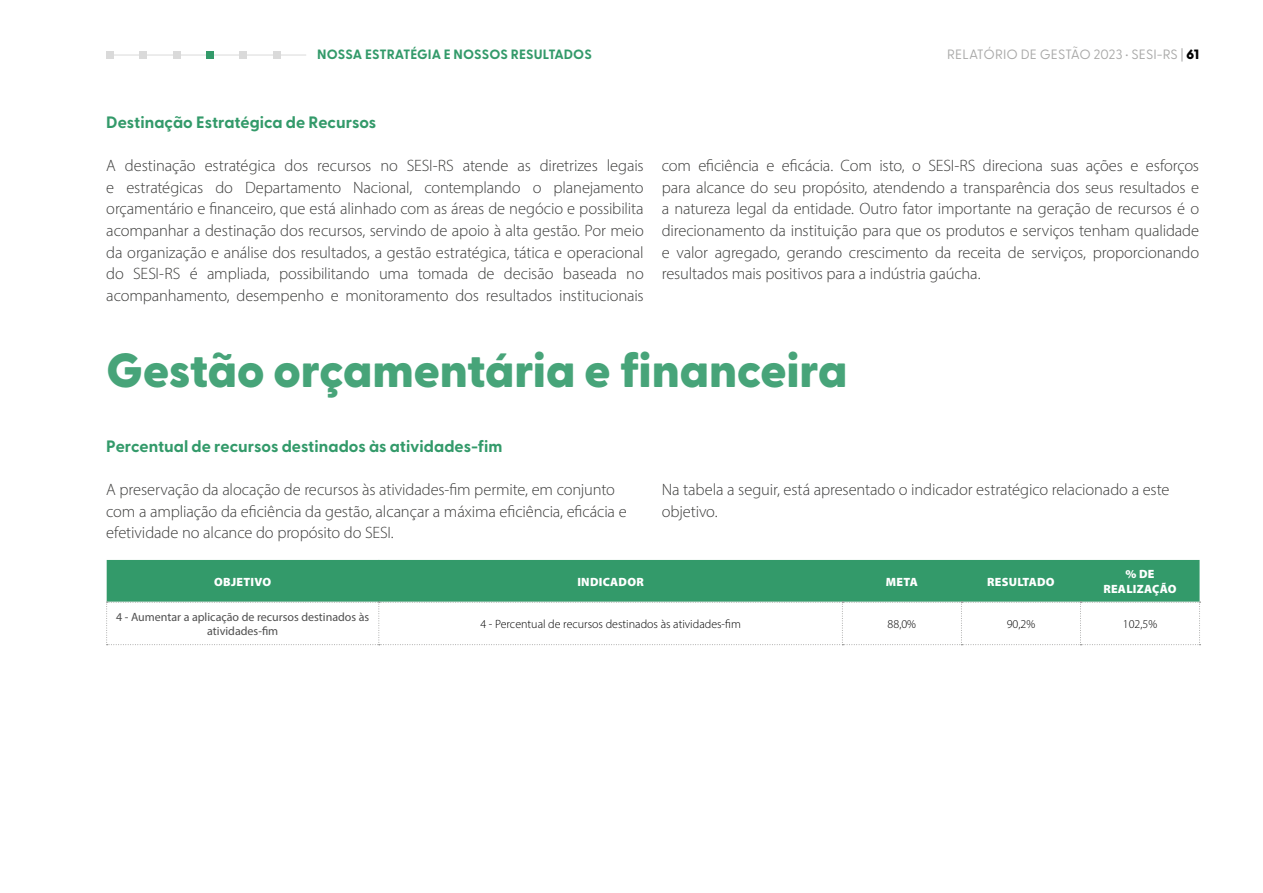
<style>
.page{position:relative;width:1263px;height:893px;background:#fff}
.page>*{position:absolute;margin:0;border:0;box-sizing:border-box;transform-origin:0 0}
.t1{font:800 48px "Greycliff CF";letter-spacing:-.005em;color:#47a479}
.t2{font:300 16.5px/21.6px "Myriad Pro";letter-spacing:-.005em;color:#3c3c3b;text-align:justify}
.t3{font:700 16.5px "Greycliff CF";color:#339a6a}
.t4{font:700 13.5px "Greycliff CF";letter-spacing:.01em;color:#339a6a}
.t5{font:13.5px "Greycliff CF";letter-spacing:.01em;color:#a8a8a7}
.t6{font:300 12px "Myriad Pro";color:#000}
.t7{font:12px/14.4px "Myriad Pro";color:#4f4f4f;text-align:center}
.t8{font:900 12px/14.4px "Myriad Pro";letter-spacing:.02em;color:#fff;text-align:center}
.s1{font-weight:800;color:#000}
</style>
<div class="page">
<hr style="left:110px;top:55px;width:196px;height:1px;background:#dadada">
<div style="left:239px;top:51px;width:8px;height:8px;background:#dadada"></div>
<div style="left:206px;top:51px;width:8px;height:8px;background:#339a6a"></div>
<div style="left:273px;top:51px;width:8px;height:8px;background:#dadada"></div>
<div style="left:173px;top:51px;width:8px;height:8px;background:#dadada"></div>
<div style="left:139px;top:51px;width:8px;height:8px;background:#dadada"></div>
<div style="left:106px;top:51px;width:8px;height:8px;background:#dadada"></div>
<div style="left:107px;top:560px;width:1092px;height:42px;background:#339a6a"></div>
<hr style="left:378px;top:560px;width:1px;height:42px;background:#339a6a">
<svg style="left:106px;top:602px;width:1094px;height:43px"></svg>
<p class="t4" style="left:317px;top:44px;width:276px">NOSSA ESTRATÉGIA E NOSSOS RESULTADOS</p>
<p class="t5" style="left:947px;top:44px;width:253px">RELATÓRIO DE GESTÃO 2023 • SESI-RS | <span class="s1">61</span></p>
<p class="t3" style="left:106px;top:110px;width:271px">Destinação Estratégica de Recursos</p>
<p class="t2" style="left:106px;top:155px;width:539px">A destinação estratégica dos recursos no SESI-RS atende as diretrizes legais e estratégicas do Departamento Nacional, contemplando o planejamento orçamentário e financeiro, que está alinhado com as áreas de negócio e possibilita acompanhar a destinação dos recursos, servindo de apoio à alta gestão. Por meio da organização e análise dos resultados, a gestão estratégica, tática e operacional do SESI-RS é ampliada, possibilitando uma tomada de decisão baseada no acompanhamento, desempenho e monitoramento dos resultados institucionais</p>
<p class="t2" style="left:662px;top:155px;width:539px">com eficiência e eficácia. Com isto, o SESI-RS direciona suas ações e esforços para alcance do seu propósito, atendendo a transparência dos seus resultados e a natureza legal da entidade. Outro fator importante na geração de recursos é o direcionamento da instituição para que os produtos e serviços tenham qualidade e valor agregado, gerando crescimento da receita de serviços, proporcionando resultados mais positivos para a indústria gaúcha.</p>
<h1 class="t1" style="left:106px;top:333px;width:743px">Gestão orçamentária e financeira</h1>
<p class="t3" style="left:106px;top:434px;width:398px">Percentual de recursos destinados às atividades-fim</p>
<p class="t2" style="left:106px;top:479px;width:522px;text-align:left">A preservação da alocação de recursos às atividades-fim permite, em conjunto com a ampliação da eficiência da gestão, alcançar a máxima eficiência, eficácia e efetividade no alcance do propósito do SESI.</p>
<p class="t2" style="left:662px;top:479px;width:509px">Na tabela a seguir, está apresentado o indicador estratégico relacionado a este objetivo.</p>
<p class="t8" style="left:214px;top:574px;width:58px">OBJETIVO</p>
<p class="t8" style="left:577px;top:574px;width:68px">INDICADOR</p>
<p class="t8" style="left:886px;top:574px;width:33px">META</p>
<p class="t8" style="left:987px;top:574px;width:69px">RESULTADO</p>
<p class="t8" style="left:1103px;top:567px;width:75px">% DE<br>REALIZAÇÃO</p>
<p class="t7" style="left:116px;top:609px;width:255px">4 - Aumentar a aplicação de recursos destinados às atividades-fim</p>
<p class="t6" style="left:480px;top:617px;width:262px">4 - Percentual de recursos destinados às atividades-fim</p>
<p class="t6" style="left:888px;top:617px;width:30px">88,0%</p>
<p class="t6" style="left:1007px;top:617px;width:30px">90,2%</p>
<p class="t6" style="left:1123px;top:617px;width:36px">102,5%</p>
</div>
